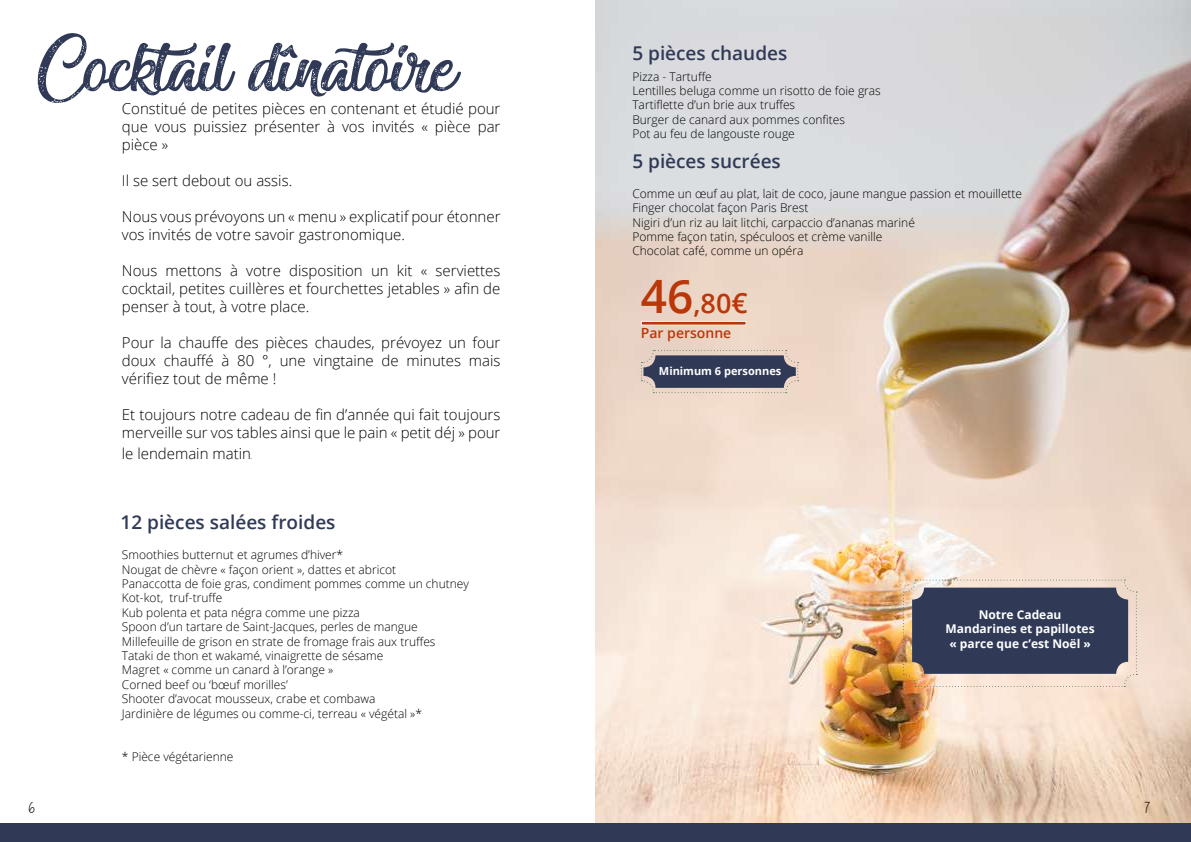
<style>
.page{position:relative;width:1191px;height:842px;background:#fff}
.page>*{position:absolute;margin:0;border:0;box-sizing:border-box;transform-origin:0 0}
.t1{font:95px "Miraculous&Christmas";color:#303a57}
.t2{font:600 27px "Open Sans";color:#ba3709}
.t3{font:600 19px "Open Sans";color:#303a57}
.t4{font:16px "Please write me a song";color:#000}
.t5{font:16px "Please write me a song";color:#020203}
.t6{font:300 15px/18px "Open Sans";color:#020203;text-align:justify}
.t7{font:600 14px "Open Sans";color:#ba3709}
.t8{font:300 12px/14.4px "Open Sans";color:#000}
.t9{font:700 12px/14.4px "Open Sans";color:#fff;text-align:center}
.t10{font:700 11px "Open Sans";color:#fff}
.s1{font-family:"Please write me a song";font-weight:400;font-size:18px;color:#000}
.s2{font-size:46px}
.s3{font-size:28px}
</style>
<div class="page">
<img style="left:595px;top:0;width:596px;height:823px">
<svg style="left:903px;top:580px;width:234px;height:107px;background:#646472"></svg>
<svg style="left:641px;top:350px;width:157px;height:43px;background:#6d6d7b"></svg>
<div style="left:0;top:823px;width:1191px;height:19px;background:#303a57"></div>
<svg style="left:641px;top:321px;width:105px;height:5px"></svg>
<h1 class="t1" style="left:36px;top:17px;width:422px">Cocktail dînatoire</h1>
<p class="t6" style="left:122px;top:99px;width:380px">Constitué de petites pièces en contenant et étudié pour que vous puissiez présenter à vos invités « pièce par pièce »</p>
<p class="t6" style="left:122px;top:171px;width:172px">Il se sert debout ou assis.</p>
<p class="t6" style="left:122px;top:207px;width:380px">Nous vous prévoyons un « menu » explicatif pour étonner vos invités de votre savoir gastronomique.</p>
<p class="t6" style="left:122px;top:261px;width:380px">Nous mettons à votre disposition un kit « serviettes cocktail, petites cuillères et fourchettes jetables » afin de penser à tout, à votre place.</p>
<p class="t6" style="left:122px;top:333px;width:380px">Pour la chauffe des pièces chaudes, prévoyez un four doux chauffé à 80 °, une vingtaine de minutes mais vérifiez tout de même !</p>
<p class="t6" style="left:122px;top:405px;width:380px">Et toujours notre cadeau de fin d’année qui fait toujours merveille sur vos tables ainsi que le pain « petit déj » pour</p>
<p class="t6" style="left:122px;top:444px;width:132px">le lendemain matin<span class="s1">.</span></p>
<h3 class="t4" style="left:28px;top:799px;width:8px">6</h3>
<h3 class="t3" style="left:120px;top:509px;width:216px">12 pièces salées froides</h3>
<p class="t8" style="left:122px;top:547px;width:348px">Smoothies butternut et agrumes d’hiver*<br>Nougat de chèvre « façon orient », dattes et abricot<br>Panaccotta de foie gras, condiment pommes comme un chutney Kot-kot, truf-truffe<br>Kub polenta et pata négra comme une pizza<br>Spoon d’un tartare de Saint-Jacques, perles de mangue Millefeuille de grison en strate de fromage frais aux truffes Tataki de thon et wakamé, vinaigrette de sésame<br>Magret « comme un canard à l’orange »<br>Corned beef ou ‘bœuf morilles’<br>Shooter d’avocat mousseux, crabe et combawa<br>Jardinière de légumes ou comme-ci, terreau « végétal »*</p>
<p class="t8" style="left:122px;top:749px;width:113px">* Pièce végétarienne</p>
<h3 class="t3" style="left:632px;top:40px;width:157px">5 pièces chaudes</h3>
<p class="t8" style="left:632px;top:69px;width:250px">Pizza - Tartuffe<br>Lentilles beluga comme un risotto de foie gras<br>Tartiflette d’un brie aux truffes<br>Burger de canard aux pommes confites<br>Pot au feu de langouste rouge</p>
<h3 class="t3" style="left:632px;top:148px;width:150px">5 pièces sucrées</h3>
<p class="t8" style="left:632px;top:186px;width:391px">Comme un œuf au plat, lait de coco, jaune mangue passion et mouillette Finger chocolat façon Paris Brest<br>Nigiri d’un riz au lait litchi, carpaccio d’ananas mariné<br>Pomme façon tatin, spéculoos et crème vanille<br>Chocolat café, comme un opéra</p>
<h2 class="t2" style="left:641px;top:285px;width:108px"><span class="s2">46</span>,80<span class="s3">€</span></h2>
<p class="t7" style="left:641px;top:324px;width:92px">Par personne</p>
<p class="t10" style="left:659px;top:364px;width:124px">Minimum 6 personnes</p>
<p class="t9" style="left:945px;top:607px;width:150px">Notre Cadeau<br>Mandarines et papillotes « parce que c’est Noël »</p>
<h3 class="t5" style="left:1144px;top:799px;width:8px">7</h3>
</div>
